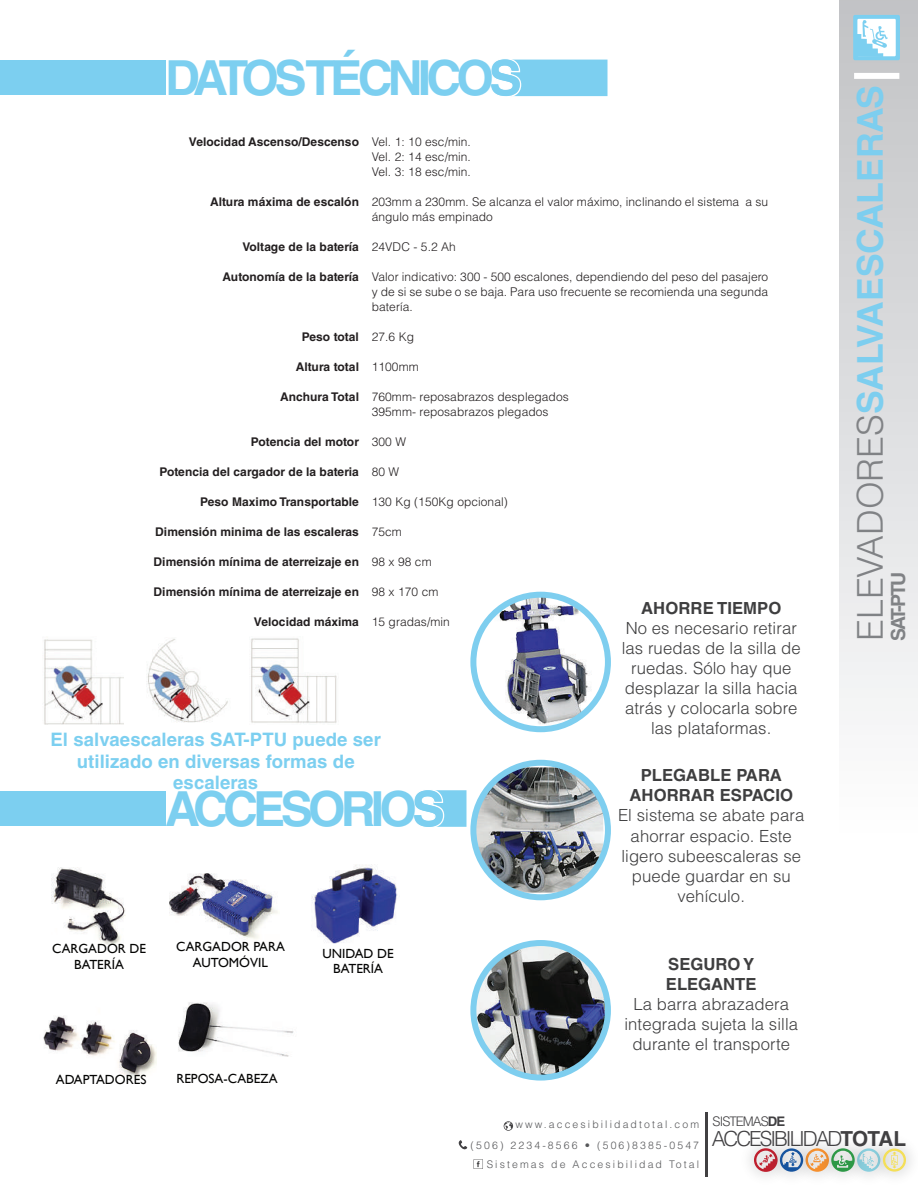
<style>
.page{position:relative;width:918px;height:1188px;background:#fff}
.page>*{position:absolute;margin:0;border:0;box-sizing:border-box;transform-origin:0 0}
.t1{font:700 48.3px "Helvetica LT Std";letter-spacing:-.1em;color:#7ccff0}
.t2{font:700 35.55px "Helvetica LT Std";color:#7dceef}
.t3{font:700 19.5px "Helvetica LT Std";letter-spacing:-.105em;color:#808285}
.t4{font:700 18.6px/21.6px "Helvetica LT Std";letter-spacing:.005em;color:#7ccff0;text-align:center}
.t5{font:300 16.65px/20.1px "Helvetica LT Std";letter-spacing:.005em;color:#3e3e3f;text-align:center}
.t6{font:700 16.65px/20.1px "Helvetica LT Std";letter-spacing:.005em;color:#3e3e3f}
.t7{font:13.2px/15.9px "Gill Sans";color:#050504;text-align:center}
.t8{font:300 13.2px "Helvetica LT Std";letter-spacing:-.075em;color:#414042}
.t9{font:300 12px/15px "Helvetica LT Std";letter-spacing:.005em;color:#231f20;text-align:justify}
.t10{font:700 12px "Helvetica LT Std";letter-spacing:.005em;color:#231f20}
.t11{font:300 10.5px "Helvetica LT Std";letter-spacing:.2em;color:#57585a}
.s1{font-weight:300;color:#808285}
.s2{font-weight:700}
</style>
<div class="page">
<div style="left:840px;top:0;width:78px;height:839px;background:linear-gradient(to bottom,#c1c2c5,#fdfefe)"></div>
<svg style="left:854px;top:16px;width:45px;height:44px"></svg>
<div style="left:853px;top:15px;width:47px;height:45px;border:2px solid #7ccff0"></div>
<div style="left:857px;top:19px;width:39px;height:37px;background:#fff"></div>
<svg style="left:857px;top:19px;width:31px;height:38px"></svg>
<div style="left:854px;top:73px;width:45px;height:6px;background:#fff"></div>
<img style="left:44px;top:639px;width:80px;height:86px">
<img style="left:251px;top:638px;width:86px;height:85px">
<img style="left:147px;top:639px;width:81px;height:84px">
<img style="left:474px;top:943px;width:134px;height:134px">
<div style="left:470px;top:940px;width:141px;height:141px;border:6px solid #7eceef;border-radius:50%"></div>
<img style="left:476px;top:767px;width:127px;height:126px">
<div style="left:470px;top:760px;width:141px;height:140px;border:6px solid #7eceef;border-radius:50%"></div>
<img style="left:473px;top:595px;width:135px;height:134px;border-radius:67px">
<div style="left:470px;top:592px;width:141px;height:140px;border:6px solid #7eceef;border-radius:50%"></div>
<img style="left:51px;top:867px;width:75px;height:77px">
<img style="left:178px;top:1002px;width:116px;height:55px">
<img style="left:43px;top:1016px;width:114px;height:61px">
<img style="left:312px;top:865px;width:86px;height:79px">
<img style="left:169px;top:873px;width:109px;height:66px">
<div style="left:0;top:61px;width:165px;height:34px;background:#7ccff0"></div>
<svg style="left:491px;top:59px;width:117px;height:38px;background:#8dd5f1"></svg>
<div style="left:0;top:791px;width:165px;height:35px;background:#7ccff0"></div>
<svg style="left:414px;top:790px;width:52px;height:37px"></svg>
<img style="left:705px;top:1112px;width:3px;height:65px">
<div style="left:828px;top:1139px;width:83px;height:42px;background:#f6f6f7"></div>
<svg style="left:754px;top:1148px;width:152px;height:24px;background:#c5c3b6"></svg>
<svg style="left:504px;top:1121px;width:9px;height:10px"></svg>
<svg style="left:459px;top:1140px;width:8px;height:9px"></svg>
<svg style="left:473px;top:1159px;width:10px;height:10px"></svg>
<h1 class="t1" style="left:165px;top:49px;width:358px">DATOS TÉCNICOS</h1>
<p class="t9" style="left:372px;top:134px;width:101px">Vel. 1: 10 esc/min.<br>Vel. 2: 14 esc/min.<br>Vel. 3: 18 esc/min.</p>
<p class="t9" style="left:372px;top:194px;width:398px">203mm a 230mm. Se alcanza el valor máximo, inclinando el sistema a su ángulo más empinado</p>
<p class="t9" style="left:372px;top:239px;width:86px">24VDC - 5.2 Ah</p>
<p class="t9" style="left:372px;top:269px;width:398px">Valor indicativo: 300 - 500 escalones, dependiendo del peso del pasajero y de si se sube o se baja. Para uso frecuente se recomienda una segunda batería.</p>
<p class="t9" style="left:372px;top:329px;width:44px">27.6 Kg</p>
<p class="t9" style="left:372px;top:359px;width:48px">1100mm</p>
<p class="t9" style="left:372px;top:389px;width:198px">760mm- reposabrazos desplegados<br>395mm- reposabrazos plegados</p>
<p class="t9" style="left:372px;top:434px;width:36px">300 W</p>
<p class="t9" style="left:372px;top:464px;width:29px">80 W</p>
<p class="t9" style="left:372px;top:494px;width:138px">130 Kg (150Kg opcional)</p>
<p class="t9" style="left:372px;top:524px;width:32px">75cm</p>
<p class="t9" style="left:372px;top:554px;width:61px">98 x 98 cm</p>
<p class="t9" style="left:372px;top:584px;width:68px">98 x 170 cm</p>
<p class="t9" style="left:372px;top:614px;width:80px">15 gradas/min</p>
<p class="t10" style="left:189px;top:135px;width:172px">Velocidad Ascenso/Descenso</p>
<p class="t10" style="left:210px;top:195px;width:150px">Altura máxima de escalón</p>
<p class="t10" style="left:243px;top:240px;width:118px">Voltage de la batería</p>
<p class="t10" style="left:223px;top:270px;width:138px">Autonomía de la batería</p>
<p class="t10" style="left:302px;top:330px;width:59px">Peso total</p>
<p class="t10" style="left:296px;top:360px;width:65px">Altura total</p>
<p class="t10" style="left:280px;top:390px;width:80px">Anchura Total</p>
<p class="t10" style="left:251px;top:435px;width:110px">Potencia del motor</p>
<p class="t10" style="left:159px;top:465px;width:201px">Potencia del cargador de la bateria</p>
<p class="t10" style="left:200px;top:495px;width:160px">Peso Maximo Transportable</p>
<p class="t10" style="left:155px;top:525px;width:205px">Dimensión minima de las escaleras</p>
<p class="t10" style="left:154px;top:555px;width:207px">Dimensión mínima de aterreizaje en</p>
<p class="t10" style="left:154px;top:585px;width:207px">Dimensión mínima de aterreizaje en</p>
<p class="t10" style="left:254px;top:615px;width:107px">Velocidad máxima</p>
<h3 class="t6" style="left:641px;top:598px;width:142px">AHORRE TIEMPO</h3>
<h3 class="t5" style="left:622px;top:618px;width:181px">No es necesario retirar las ruedas de la silla de ruedas. Sólo hay que desplazar la silla hacia atrás y colocarla sobre las plataformas.</h3>
<h3 class="t4" style="left:50px;top:728px;width:332px">El salvaescaleras SAT-PTU puede ser utilizado en diversas formas de escaleras</h3>
<h3 class="t6" style="left:630px;top:765px;width:165px;text-align:center">PLEGABLE PARA<br>AHORRAR ESPACIO</h3>
<h3 class="t5" style="left:618px;top:805px;width:188px">El sistema se abate para ahorrar espacio. Este ligero subeescaleras se puede guardar en su vehículo.</h3>
<h1 class="t1" style="left:165px;top:779px;width:281px">ACCESORIOS</h1>
<p class="t7" style="left:52px;top:941px;width:96px">CARGADOR DE<br>BATERÍA</p>
<p class="t7" style="left:176px;top:939px;width:110px">CARGADOR PARA<br>AUTOMÓVIL</p>
<p class="t7" style="left:323px;top:945px;width:73px">UNIDAD DE<br>BATERÍA</p>
<p class="t7" style="left:56px;top:1072px;width:92px">ADAPTADORES</p>
<p class="t7" style="left:176px;top:1071px;width:103px">REPOSA-CABEZA</p>
<h3 class="t6" style="left:666px;top:954px;width:92px">SEGURO Y<br>ELEGANTE</h3>
<h3 class="t5" style="left:624px;top:994px;width:175px">La barra abrazadera integrada sujeta la silla durante el transporte</h3>
<h2 class="t2" style="left:849px;top:641px;width:558px;rotate:-90deg"><span class="s1">ELEVADORES</span>SALVAESCALERAS</h2>
<h3 class="t3" style="left:886px;top:641px;width:70px;rotate:-90deg">SAT-PTU</h3>
<p class="t8" style="left:713px;top:1113px;width:74px">SISTEMAS<span class="s2">DE</span></p>
<p class="t11" style="left:471px;top:1138px;width:437px">(506) 2234-8566 • (506)8385-0547 <sup>ACCESIBILIDAD</sup><sup>TOTAL</sup></p>
<p class="t11" style="left:515px;top:1118px;width:185px">www.accesibilidadtotal.com</p>
<p class="t11" style="left:487px;top:1158px;width:214px">Sistemas de Accesibilidad Total</p>
</div>
